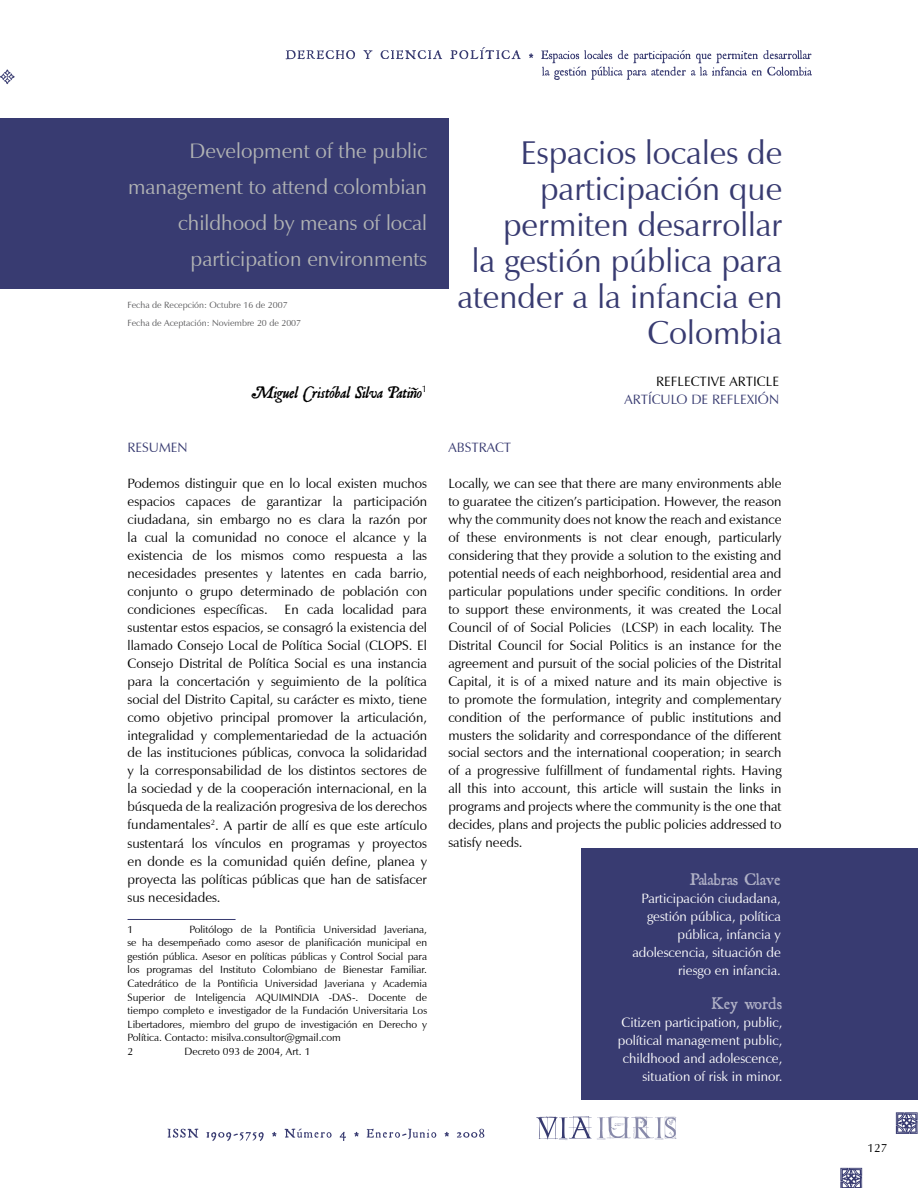
<style>
.page{position:relative;width:918px;height:1188px;background:#fff}
.page>*{position:absolute;margin:0;border:0;box-sizing:border-box;transform-origin:0 0}
.t1{font:33px/36px "Zapf Humanist 601 BT";color:#383b71;text-align:right}
.t2{font:21px/36px "Zapf Humanist 601 BT";color:#b1b3b4;text-align:right}
.t3{font:italic 18px "Roman Antique";color:#000}
.t4{font:18px "Roman Antique";color:#b0b1c6}
.t5{font:13.5px/18px "Zapf Humanist 601 BT";color:#000;text-align:justify}
.t6{font:13.5px/18px "Zapf Humanist 601 BT";color:#fff;text-align:right}
.t7{font:13.5px "Zapf Humanist 601 BT";color:#383b71}
.t8{font:12px "Zapf Humanist 601 BT";color:#000}
.t9{font:10.5px/13.5px "Zapf Humanist 601 BT";color:#000}
.t10{font:9px/18px "Zapf Humanist 601 BT";color:#58585a}
</style>
<div class="page">
<svg style="left:896px;top:1112px;width:22px;height:22px"></svg>
<svg style="left:840px;top:1168px;width:22px;height:20px"></svg>
<svg style="left:286px;top:47px;width:526px;height:33px"></svg>
<svg style="left:168px;top:1129px;width:316px;height:12px"></svg>
<svg style="left:0;top:69px;width:15px;height:15px"></svg>
<svg style="left:536px;top:1116px;width:141px;height:24px"></svg>
<div style="left:0;top:118px;width:448px;height:170px;background:#383b71"></div>
<div style="left:582px;top:848px;width:336px;height:252px;background:#383b71"></div>
<hr style="left:128px;top:919px;width:108px;height:1px;background:#383b71">
<h2 class="t2" style="left:128px;top:132px;width:300px">Development of the public management to attend colombian childhood by means of local participation environments</h2>
<p class="t10" style="left:128px;top:296px;width:175px">Fecha de Recepción: Octubre 16 de 2007<br>Fecha de Aceptación: Noviembre 20 de 2007</p>
<h3 class="t3" style="left:252px;top:381px;width:177px">Miguel Cristóbal Silva Patiño<sup>1</sup></h3>
<p class="t7" style="left:128px;top:439px;width:62px">RESUMEN</p>
<p class="t5" style="left:128px;top:474px;width:301px">Podemos distinguir que en lo local existen muchos espacios capaces de garantizar la participación ciudadana, sin embargo no es clara la razón por la cual la comunidad no conoce el alcance y la existencia de los mismos como respuesta a las necesidades presentes y latentes en cada barrio, conjunto o grupo determinado de población con condiciones específicas. En cada localidad para sustentar estos espacios, se consagró la existencia del llamado Consejo Local de Política Social (CLOPS. El Consejo Distrital de Política Social es una instancia para la concertación y seguimiento de la política social del Distrito Capital, su carácter es mixto, tiene como objetivo principal promover la articulación, integralidad y complementariedad de la actuación de las instituciones públicas, convoca la solidaridad y la corresponsabilidad de los distintos sectores de la sociedad y de la cooperación internacional, en la búsqueda de la realización progresiva de los derechos fundamentales<sup>2</sup>. A partir de allí es que este artículo sustentará los vínculos en programas y proyectos en donde es la comunidad quién define, planea y proyecta las políticas públicas que han de satisfacer sus necesidades.</p>
<p class="t9" style="left:128px;top:923px;width:7px">1</p>
<p class="t9" style="left:128px;top:923px;width:301px;text-indent:62px">Politólogo de la Pontificia Universidad Javeriana, se ha desempeñado como asesor de planificación municipal en gestión pública. Asesor en políticas públicas y Control Social para los programas del Instituto Colombiano de Bienestar Familiar.<br>Catedrático de la Pontificia Universidad Javeriana y Academia Superior de Inteligencia AQUIMINDIA -DAS-. Docente de tiempo completo e investigador de la Fundación Universitaria Los Libertadores, miembro del grupo de investigación en Derecho y Política. Contacto: misilva.consultor@gmail.com<br>2</p>
<p class="t9" style="left:184px;top:1044px;width:128px">Decreto 093 de 2004, Art. 1</p>
<h1 class="t1" style="left:457px;top:134px;width:327px">Espacios locales de participación que permiten desarrollar<br>la gestión pública para atender a la infancia en<br>Colombia</h1>
<p class="t5" style="left:656px;top:372px;width:124px">REFLECTIVE ARTICLE</p>
<p class="t7" style="left:624px;top:391px;width:156px">ARTÍCULO DE REFLEXIÓN</p>
<p class="t7" style="left:448px;top:439px;width:64px">ABSTRACT</p>
<p class="t5" style="left:448px;top:474px;width:335px">Locally, we can see that there are many environments able to guaratee the citizen’s participation. However, the reason why the community does not know the reach and existance of these environments is not clear enough, particularly considering that they provide a solution to the existing and potential needs of each neighborhood, residential area and particular populations under specific conditions. In order to support these environments, it was created the Local Council of of Social Policies (LCSP) in each locality. The Distrital Council for Social Politics is an instance for the agreement and pursuit of the social policies of the Distrital Capital, it is of a mixed nature and its main objective is to promote the formulation, integrity and complementary condition of the performance of public institutions and musters the solidarity and correspondance of the different social sectors and the international cooperation; in search of a progressive fulfillment of fundamental rights. Having all this into account, this article will sustain the links in programs and projects where the community is the one that decides, plans and projects the public policies addressed to satisfy needs.</p>
<h3 class="t4" style="left:690px;top:869px;width:92px">Palabras Clave</h3>
<p class="t6" style="left:632px;top:889px;width:150px">Participación ciudadana, gestión pública, política pública, infancia y adolescencia, situación de riesgo en infancia.</p>
<h3 class="t4" style="left:712px;top:993px;width:72px">Key words</h3>
<p class="t6" style="left:618px;top:1014px;width:166px">Citizen participation, public, polítical management public, childhood and adolescence, situation of risk in minor.</p>
<p class="t8" style="left:868px;top:1141px;width:21px">127</p>
</div>
